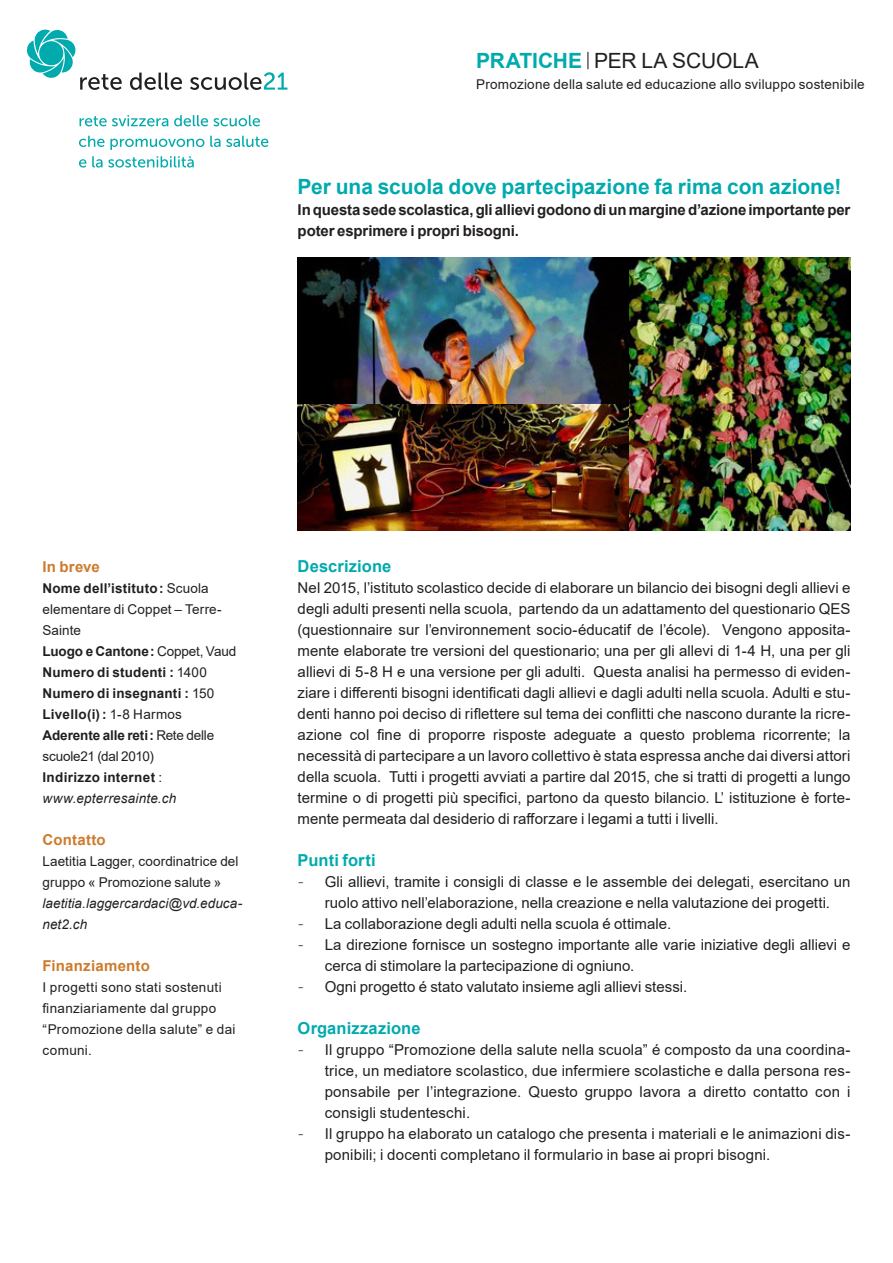
<style>
.page{position:relative;width:893px;height:1263px;background:#fff}
.page>*{position:absolute;margin:0;border:0;box-sizing:border-box;transform-origin:0 0}
._1_Untertitel_11_pt{font:700 21px "Arial";color:#00aaad}
._2_Grundschrift_9_pt{font:21px "Arial";letter-spacing:-.005em;color:#231f20}
._1_Untertitel_11_pt-2{font:700 16.5px "Arial";letter-spacing:.005em;color:#00aaad}
._2_Grundschrift_9_pt-2{font:15px/21px "Arial";letter-spacing:.005em;color:#231f20;text-align:justify}
._1_Untertitel_11_pt-3{font:700 15px/21px "Arial";letter-spacing:-.01em;color:#231f20}
._1_Untertitel_11_pt-4{font:700 15px "Arial";letter-spacing:.015em;color:#cd7b2c}
._2_Grundschrift_9_pt-3{font:13.5px/21px "Arial";letter-spacing:.015em;color:#231f20}
._2_Grundschrift_9_pt-4{font:700 13.5px "Arial";letter-spacing:.015em;color:#231f20}
._2_Grundschrift_9_pt-5{font:13.5px/21px "Arial";letter-spacing:-.015em;color:#231f20}
._2_Grundschrift_9_pt-6{font:700 13.5px "Arial";letter-spacing:-.01em;color:#231f20}
._2_Grundschrift_9_pt-7{font:italic 13.5px "Arial";letter-spacing:.015em;color:#231f20}
.s1{font-weight:700;color:#00aaad}
.s2{font-family:"TSTARPRO"}
.s3{font-weight:700}
.s4{font-weight:400}
.s5{font-style:italic}
</style>
<div class="page">
<svg style="left:79px;top:156px;width:115px;height:12px"></svg>
<svg style="left:79px;top:136px;width:189px;height:14px"></svg>
<svg style="left:80px;top:115px;width:180px;height:11px"></svg>
<svg style="left:26px;top:29px;width:261px;height:61px"></svg>
<img style="left:298px;top:257px;width:552px;height:273px">
<p class="_2_Grundschrift_9_pt" style="left:476px;top:46px;width:284px"><span class="s1">PRATICHE</span> <span class="s2">|</span> PER LA SCUOLA</p>
<p class="_2_Grundschrift_9_pt-3" style="left:476px;top:74px;width:390px">Promozione della salute ed educazione allo sviluppo sostenibile</p>
<p class="_1_Untertitel_11_pt" style="left:298px;top:172px;width:545px">Per una scuola dove partecipazione fa rima con azione!</p>
<p class="_1_Untertitel_11_pt-3" style="left:298px;top:199px;width:554px">In questa sede scolastica, gli allievi godono di un margine d’azione importante per poter esprimere i propri bisogni.</p>
<p class="_1_Untertitel_11_pt-4" style="left:43px;top:556px;width:59px">In breve</p>
<p class="_2_Grundschrift_9_pt-3" style="left:43px;top:578px;width:181px"><span class="s3">Nome dell’istituto:</span> Scuola elementare di Coppet – Terre-<br>Sainte</p>
<p class="_2_Grundschrift_9_pt-6" style="left:43px;top:642px;width:195px">Luogo e Cantone: <span class="s4">Coppet, Vaud</span></p>
<p class="_2_Grundschrift_9_pt-4" style="left:43px;top:663px;width:166px">Numero di studenti : <span class="s4">1400</span></p>
<p class="_2_Grundschrift_9_pt-4" style="left:43px;top:684px;width:173px">Numero di insegnanti : <span class="s4">150</span></p>
<p class="_2_Grundschrift_9_pt-4" style="left:43px;top:705px;width:141px">Livello(i): <span class="s4">1-8 Harmos</span></p>
<p class="_2_Grundschrift_9_pt-5" style="left:43px;top:725px;width:173px"><span class="s3">Aderente alle reti:</span> Rete delle scuole21 (dal 2010)</p>
<p class="_2_Grundschrift_9_pt-4" style="left:43px;top:768px;width:121px">Indirizzo internet <span class="s4">:</span></p>
<p class="_2_Grundschrift_9_pt-7" style="left:43px;top:790px;width:135px">www.epterresainte.ch</p>
<p class="_1_Untertitel_11_pt-4" style="left:43px;top:829px;width:65px">Contatto</p>
<p class="_2_Grundschrift_9_pt-3" style="left:43px;top:851px;width:201px">Laetitia Lagger, coordinatrice del gruppo « Promozione salute » <span class="s5">laetitia.laggercardaci@vd.educa&shy;net2.ch</span></p>
<p class="_1_Untertitel_11_pt-4" style="left:43px;top:955px;width:109px">Finanziamento</p>
<p class="_2_Grundschrift_9_pt-3" style="left:43px;top:977px;width:194px">I progetti sono stati sostenuti finanziariamente dal gruppo “Promozione della salute” e dai comuni.</p>
<p class="_1_Untertitel_11_pt-2" style="left:298px;top:555px;width:95px">Descrizione</p>
<p class="_2_Grundschrift_9_pt-2" style="left:298px;top:577px;width:554px">Nel 2015, l’istituto scolastico decide di elaborare un bilancio dei bisogni degli allievi e degli adulti presenti nella scuola, partendo da un adattamento del questionario QES (questionnaire sur l’environnement socio-éducatif de l’école). Vengono apposita&shy;mente elaborate tre versioni del questionario; una per gli allevi di 1-4 H, una per gli allievi di 5-8 H e una versione per gli adulti. Questa analisi ha permesso di eviden&shy;ziare i differenti bisogni identificati dagli allievi e dagli adulti nella scuola. Adulti e stu&shy;denti hanno poi deciso di riflettere sul tema dei conflitti che nascono durante la ricre&shy;azione col fine di proporre risposte adeguate a questo problema ricorrente; la necessità di partecipare a un lavoro collettivo è stata espressa anche dai diversi attori della scuola. Tutti i progetti avviati a partire dal 2015, che si tratti di progetti a lungo termine o di progetti più specifici, partono da questo bilancio. L’ istituzione è forte&shy;mente permeata dal desiderio di rafforzare i legami a tutti i livelli.</p>
<p class="_1_Untertitel_11_pt-2" style="left:298px;top:849px;width:80px">Punti forti</p>
<p class="_2_Grundschrift_9_pt-2" style="left:298px;top:871px;width:554px;text-align:center"><span class="s2">-</span> Gli allievi, tramite i consigli di classe e le assemble dei delegati, esercitano un ruolo attivo nell’elaborazione, nella creazione e nella valutazione dei progetti.</p>
<p class="_2_Grundschrift_9_pt-2" style="left:298px;top:913px;width:375px"><span class="s2">-</span> La collaborazione degli adulti nella scuola é ottimale.</p>
<p class="_2_Grundschrift_9_pt-2" style="left:325px;top:934px;width:527px;text-indent:-27px"><span class="s2">-</span> La direzione fornisce un sostegno importante alle varie iniziative degli allievi e cerca di stimolare la partecipazione di ogniuno.</p>
<p class="_2_Grundschrift_9_pt-2" style="left:298px;top:976px;width:391px"><span class="s2">-</span> Ogni progetto é stato valutato insieme agli allievi stessi.</p>
<p class="_1_Untertitel_11_pt-2" style="left:298px;top:1017px;width:124px">Organizzazione</p>
<p class="_2_Grundschrift_9_pt-2" style="left:325px;top:1039px;width:527px;text-indent:-27px"><span class="s2">-</span> Il gruppo “Promozione della salute nella scuola” é composto da una coordina&shy;trice, un mediatore scolastico, due infermiere scolastiche e dalla persona res&shy;ponsabile per l’integrazione. Questo gruppo lavora a diretto contatto con i consigli studenteschi.</p>
<p class="_2_Grundschrift_9_pt-2" style="left:325px;top:1123px;width:527px;text-indent:-27px"><span class="s2">-</span> Il gruppo ha elaborato un catalogo che presenta i materiali e le animazioni dis&shy;ponibili; i docenti completano il formulario in base ai propri bisogni.</p>
</div>
